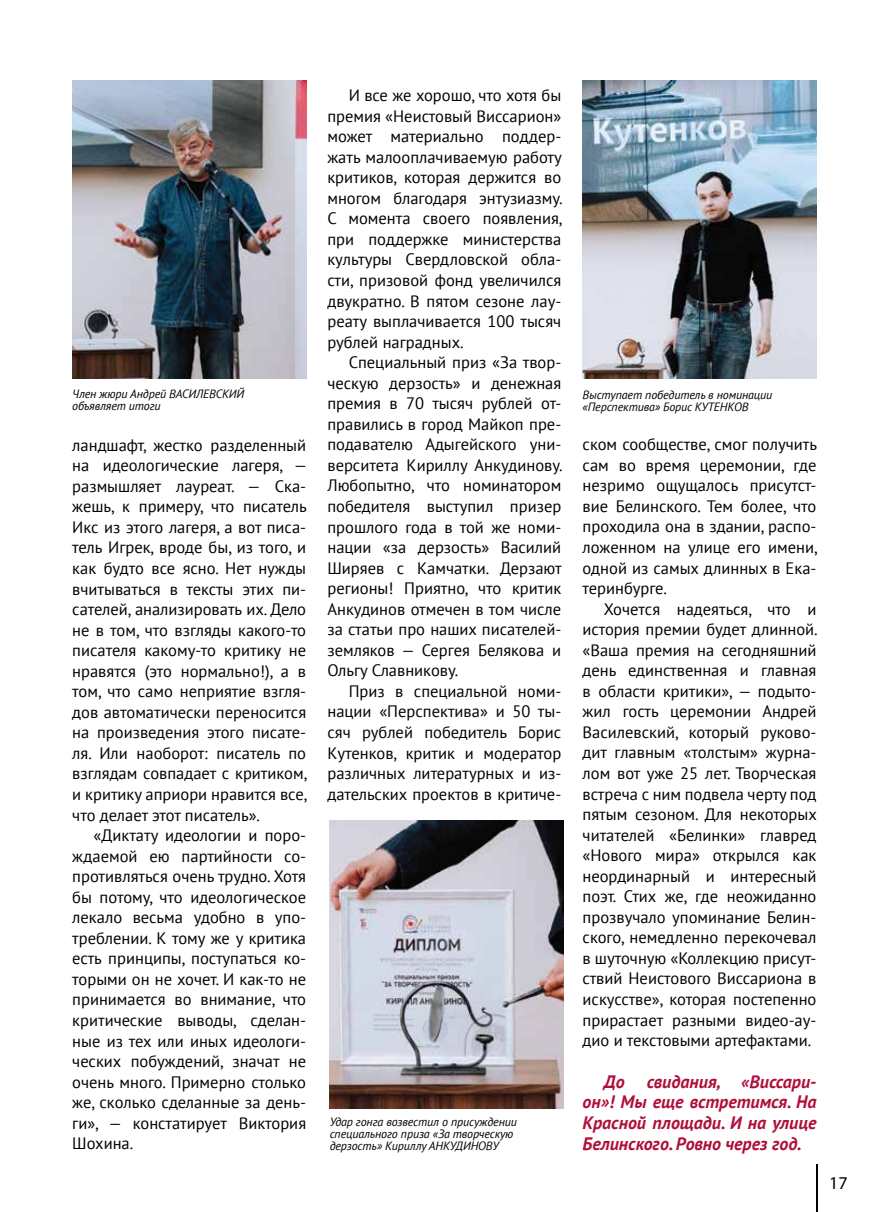
<style>
.page{position:relative;width:893px;height:1212px;background:#fff}
.page>*{position:absolute;margin:0;border:0;box-sizing:border-box;transform-origin:0 0}
.t1{font:italic 700 18px/20.5px "PT Sans";color:#b00f39;text-align:justify}
.t2{font:18px "Myriad Pro";color:#000}
.t3{font:16.5px/20.5px "PT Sans";color:#000;text-align:justify}
.t4{font:italic 12px/12px "PT Sans";letter-spacing:-.01em;color:#000}
</style>
<div class="page">
<hr style="left:816px;top:1164px;width:2px;height:48px;background:#000">
<img style="left:583px;top:81px;width:233px;height:297px">
<img style="left:330px;top:821px;width:233px;height:287px">
<img style="left:72px;top:81px;width:234px;height:297px">
<p class="t3" style="left:327px;top:85px;width:237px;text-indent:21px">И все же хорошо, что хотя бы премия «Неистовый Виссарион» может материально поддер&shy;жать малооплачиваемую работу критиков, которая держится во многом благодаря энтузиазму.<br>С момента своего появления, при поддержке министерства культуры Свердловской обла&shy;сти, призовой фонд увеличился двукратно. В пятом сезоне лау&shy;реату выплачивается 100 тысяч рублей наградных.</p>
<p class="t3" style="left:327px;top:352px;width:237px;text-indent:21px">Специальный приз «За твор&shy;ческую дерзость» и денежная премия в 70 тысяч рублей от&shy;правились в город Майкоп пре&shy;подавателю Адыгейского уни&shy;верситета Кириллу Анкудинову.<br>Любопытно, что номинатором победителя выступил призер прошлого года в той же номи&shy;нации «за дерзость» Василий Ширяев с Камчатки. Дерзают регионы! Приятно, что критик Анкудинов отмечен в том числе за статьи про наших писателей&shy;земляков — Сергея Белякова и Ольгу Славникову.</p>
<p class="t3" style="left:327px;top:680px;width:235px;text-indent:21px">Приз в специальной номи&shy;нации «Перспектива» и 50 ты&shy;сяч рублей победитель Борис Кутенков, критик и модератор различных литературных и из&shy;дательских проектов в критиче-</p>
<p class="t4" style="left:72px;top:388px;width:174px">Член жюри Андрей ВАСИЛЕВСКИЙ объявляет итоги</p>
<p class="t4" style="left:583px;top:389px;width:191px">Выступает победитель в номинации «Перспектива» Борис КУТЕНКОВ</p>
<p class="t3" style="left:583px;top:434px;width:237px">ском сообществе, смог получить сам во время церемонии, где незримо ощущалось присутст&shy;вие Белинского. Тем более, что проходила она в здании, распо&shy;ложенном на улице его имени, одной из самых длинных в Ека&shy;теринбурге.</p>
<p class="t3" style="left:583px;top:598px;width:237px;text-indent:21px">Хочется надеяться, что и история премии будет длинной. «Ваша премия на сегодняшний день единственная и главная в области критики», — подыто&shy;жил гость церемонии Андрей Василевский, который руково&shy;дит главным «толстым» журна&shy;лом вот уже 25 лет. Творческая встреча с ним подвела черту под пятым сезоном. Для некоторых читателей «Белинки» главред «Нового мира» открылся как неординарный и интересный поэт. Стих же, где неожиданно прозвучало упоминание Белин&shy;ского, немедленно перекочевал в шуточную «Коллекцию присут&shy;ствий Неистового Виссариона в искусстве», которая постепенно прирастает разными видео-ау&shy;дио и текстовыми артефактами.</p>
<p class="t1" style="left:583px;top:1071px;width:235px;text-indent:21px">До свидания, «Виссари&shy;он»! Мы еще встретимся. На Красной площади. И на улице Белинского. Ровно через год.</p>
<p class="t3" style="left:72px;top:434px;width:237px">ландшафт, жестко разделенный на идеологические лагеря, — размышляет лауреат. — Ска&shy;жешь, к примеру, что писатель Икс из этого лагеря, а вот писа&shy;тель Игрек, вроде бы, из того, и как будто все ясно. Нет нужды вчитываться в тексты этих пи&shy;сателей, анализировать их. Дело не в том, что взгляды какого-то писателя какому-то критику не нравятся (это нормально!), а в том, что само неприятие взгля&shy;дов автоматически переносится на произведения этого писате&shy;ля. Или наоборот: писатель по взглядам совпадает с критиком, и критику априори нравится все, что делает этот писатель».</p>
<p class="t3" style="left:72px;top:825px;width:235px;text-indent:21px">«Диктату идеологии и поро&shy;ждаемой ею партийности со&shy;противляться очень трудно. Хотя бы потому, что идеологическое лекало весьма удобно в упо&shy;треблении. К тому же у критика есть принципы, поступаться ко&shy;торыми он не хочет. И как-то не принимается во внимание, что критические выводы, сделан&shy;ные из тех или иных идеологи&shy;ческих побуждений, значат не очень много. Примерно столько же, сколько сделанные за день&shy;ги», — констатирует Виктория Шохина.</p>
<p class="t4" style="left:330px;top:1115px;width:189px">Удар гонга возвестил о присуждении специального приза «За творческую дерзость» Кириллу АНКУДИНОВУ</p>
<p class="t2" style="left:829px;top:1172px;width:20px">17</p>
</div>
